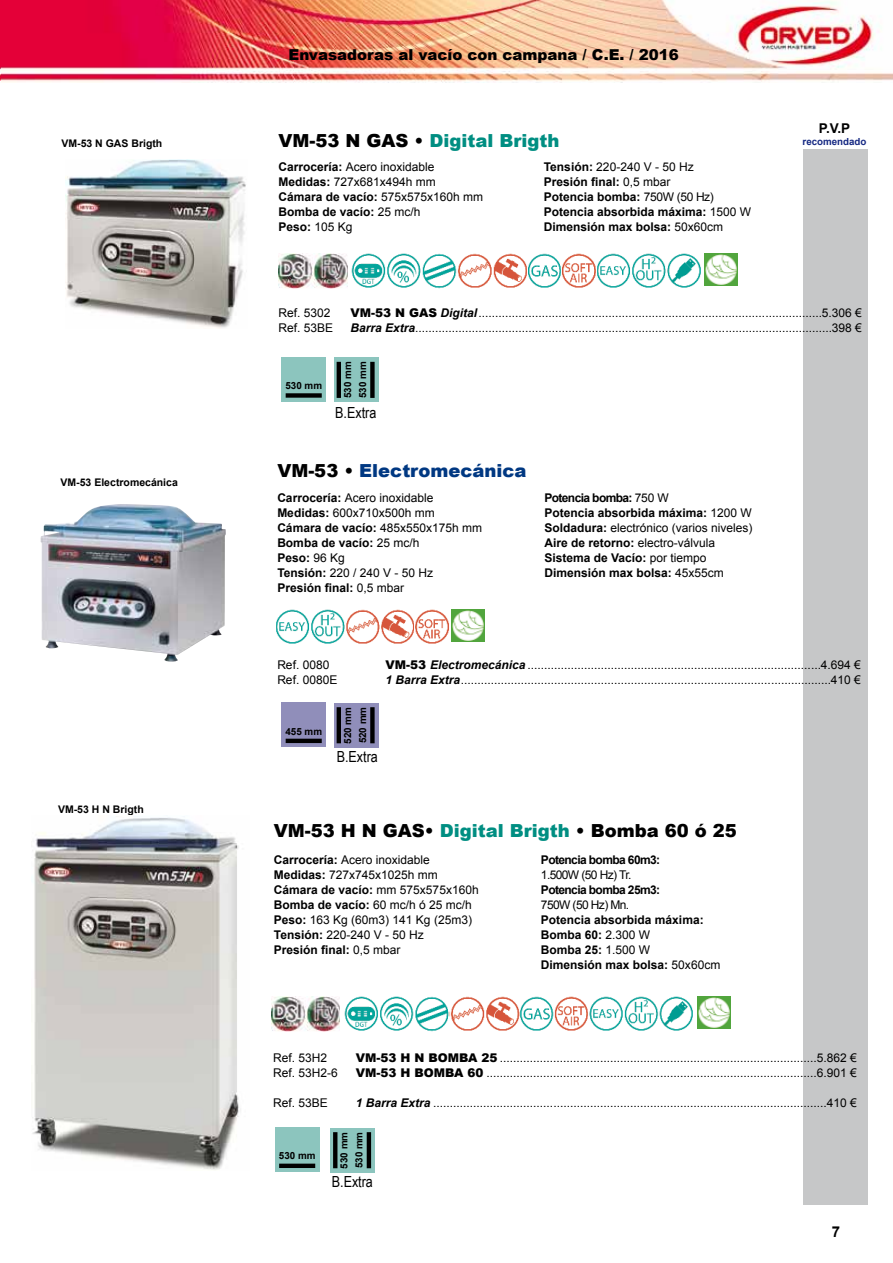
<style>
.page{position:relative;width:893px;height:1263px;background:#fff}
.page>*{position:absolute;margin:0;border:0;box-sizing:border-box;transform-origin:0 0}
.t1{font:900 18px "Arial";color:#000}
.t2{font:900 18px "Arial";color:#008e82}
.t3{font:900 18px "Arial";color:#003882}
.t4{font:15.3px "Arial Narrow";color:#000}
.t5{font:900 15px "Arial";color:#000}
.t6{font:700 15px "Arial";color:#000}
.t7{font:700 13.5px "Arial";color:#000}
.t8{font:12px/15px "Arial";color:#000}
.t9{font:700 12px/15px "Arial";color:#000}
.t10{font:700 12px "Arial";letter-spacing:-.05em;color:#000}
.t11{font:12px "Arial";letter-spacing:-.05em;color:#000}
.t12{font:700 10.5px "Arial";color:#000}
.t13{font:700 9.9px/15px "Arial";color:#000}
.t14{font:700 9.75px "Arial";color:#162983}
.s1{color:#000}
.s2{font-weight:700}
.s3{font-weight:400}
.s4{font-weight:900}
.s5{font-weight:700;font-style:italic}
.s6{color:#008e82}
</style>
<div class="page">
<div style="left:803px;top:149px;width:65px;height:1055px;background:#c6c7c8"></div>
<img style="left:0;top:0;width:893px;height:83px">
<img style="left:32px;top:817px;width:209px;height:353px">
<div style="left:275px;top:1127px;width:45px;height:45px;background:#8cc5be"></div>
<div style="left:279px;top:1163px;width:36px;height:5px;background:#000"></div>
<div style="left:330px;top:1128px;width:45px;height:44px;background:#8cc5be"></div>
<svg style="left:333px;top:1132px;width:4px;height:36px"></svg>
<hr style="left:367px;top:1132px;width:4px;height:36px;background:#000">
<img style="left:65px;top:160px;width:181px;height:168px">
<img style="left:40px;top:504px;width:186px;height:158px">
<img style="left:352px;top:253px;width:209px;height:36px">
<img style="left:597px;top:253px;width:104px;height:35px">
<img style="left:457px;top:253px;width:70px;height:36px">
<img style="left:562px;top:253px;width:33px;height:35px">
<img style="left:278px;top:253px;width:69px;height:35px">
<img style="left:705px;top:253px;width:32px;height:33px">
<img style="left:346px;top:609px;width:68px;height:35px">
<img style="left:415px;top:609px;width:34px;height:35px">
<img style="left:276px;top:609px;width:69px;height:35px">
<img style="left:452px;top:609px;width:33px;height:33px">
<img style="left:344px;top:996px;width:210px;height:36px">
<img style="left:590px;top:996px;width:103px;height:35px">
<img style="left:450px;top:996px;width:69px;height:36px">
<img style="left:554px;top:996px;width:33px;height:35px">
<img style="left:271px;top:996px;width:69px;height:35px">
<img style="left:697px;top:996px;width:33px;height:33px">
<div style="left:282px;top:357px;width:44px;height:44px;background:#8cc5be"></div>
<div style="left:286px;top:393px;width:36px;height:5px;background:#000"></div>
<div style="left:334px;top:357px;width:44px;height:45px;background:#8cc5be"></div>
<hr style="left:337px;top:362px;width:4px;height:36px;background:#000">
<div style="left:370px;top:362px;width:5px;height:36px;background:#000"></div>
<div style="left:282px;top:702px;width:44px;height:45px;background:#908eba"></div>
<hr style="left:286px;top:739px;width:36px;height:4px;background:#000">
<div style="left:334px;top:703px;width:44px;height:44px;background:#908eba"></div>
<hr style="left:337px;top:707px;width:4px;height:36px;background:#000">
<div style="left:370px;top:707px;width:5px;height:36px;background:#000"></div>
<p class="t12" style="left:61px;top:137px;width:102px">VM-53 N GAS Brigth</p>
<p class="t12" style="left:61px;top:475px;width:119px">VM-53 Electromecánica</p>
<p class="t12" style="left:58px;top:802px;width:87px">VM-53 H N Brigth</p>
<p class="t5" style="left:288px;top:44px;width:392px">Envasadoras al vacío con campana / C.E. / 2016</p>
<h1 class="t2" style="left:278px;top:127px;width:282px"><span class="s1">VM-53 N GAS •</span> Digital Brigth</h1>
<p class="t8" style="left:278px;top:159px;width:206px"><span class="s2">Carrocería:</span> Acero inoxidable<br><span class="s2">Medidas:</span> 727x681x494h mm<br><span class="s2">Cámara de vacío:</span> 575x575x160h mm<br><span class="s2">Bomba de vacío:</span> 25 mc/h<br><span class="s2">Peso:</span> 105 Kg</p>
<p class="t9" style="left:544px;top:159px;width:209px">Tensión: <span class="s3">220-240 V - 50 Hz<br></span>Presión final: <span class="s3">0,5 mbar<br></span>Potencia bomba: <span class="s3">750W (50 Hz)<br></span>Potencia absorbida máxima: <span class="s3">1500 W<br></span>Dimensión max bolsa: <span class="s3">50x60cm</span></p>
<p class="t7" style="left:819px;top:119px;width:33px">P.V.P</p>
<p class="t14" style="left:803px;top:135px;width:65px">recomendado</p>
<p class="t8" style="left:278px;top:305px;width:54px">Ref. 5302</p>
<p class="t8" style="left:350px;top:305px;width:513px"><span class="s4">VM-53 N GAS</span> <span class="s5">Digital</span>.......................................................................................................5.306 €</p>
<p class="t8" style="left:278px;top:320px;width:56px">Ref. 53BE</p>
<p class="t8" style="left:350px;top:320px;width:513px"><span class="s5">Barra Extra</span>.............................................................................................................................398 €</p>
<p class="t13" style="left:285px;top:378px;width:38px">530 mm</p>
<p class="t13" style="left:340px;top:398px;width:38px;rotate:-90deg">530 mm<br>530 mm</p>
<p class="t4" style="left:335px;top:401px;width:43px">B.Extra</p>
<h1 class="t3" style="left:277px;top:457px;width:251px"><span class="s1">VM-53 •</span> Electromecánica</h1>
<p class="t8" style="left:277px;top:490px;width:206px"><span class="s2">Carrocería:</span> Acero inoxidable<br><span class="s2">Medidas:</span> 600x710x500h mm<br><span class="s2">Cámara de vacío:</span> 485x550x175h mm<br><span class="s2">Bomba de vacío:</span> 25 mc/h<br><span class="s2">Peso:</span> 96 Kg<br><span class="s2">Tensión:</span> 220 / 240 V - 50 Hz<br><span class="s2">Presión final:</span> 0,5 mbar</p>
<p class="t9" style="left:544px;top:491px;width:210px">Potencia bomba: <span class="s3">750 W<br></span>Potencia absorbida máxima: <span class="s3">1200 W<br></span>Soldadura: <span class="s3">electrónico (varios niveles)<br></span>Aire de retorno: <span class="s3">electro-válvula<br></span>Sistema de Vacío: <span class="s3">por tiempo<br></span>Dimensión max bolsa: <span class="s3">45x55cm</span></p>
<p class="t8" style="left:277px;top:657px;width:54px">Ref. 0080</p>
<p class="t8" style="left:385px;top:657px;width:477px"><span class="s4">VM-53</span> <span class="s5">Electromecánica</span> ........................................................................................4.694 €</p>
<p class="t8" style="left:277px;top:672px;width:62px">Ref. 0080E</p>
<p class="t8" style="left:385px;top:672px;width:477px"><span class="s5">1 Barra Extra</span>...............................................................................................................410 €</p>
<p class="t13" style="left:285px;top:724px;width:38px">455 mm</p>
<p class="t13" style="left:340px;top:744px;width:38px;rotate:-90deg">520 mm<br>520 mm</p>
<p class="t4" style="left:337px;top:745px;width:43px">B.Extra</p>
<h1 class="t1" style="left:274px;top:817px;width:464px">VM-53 H N GAS• <span class="s6">Digital Brigth</span> • Bomba 60 ó 25</h1>
<p class="t8" style="left:274px;top:852px;width:206px"><span class="s2">Carrocería:</span> Acero inoxidable<br><span class="s2">Medidas:</span> 727x745x1025h mm<br><span class="s2">Cámara de vacío:</span> mm 575x575x160h<br><span class="s2">Bomba de vacío:</span> 60 mc/h ó 25 mc/h<br><span class="s2">Peso:</span> 163 Kg (60m3) 141 Kg (25m3)<br><span class="s2">Tensión:</span> 220-240 V - 50 Hz<br><span class="s2">Presión final:</span> 0,5 mbar</p>
<p class="t10" style="left:541px;top:852px;width:121px">Potencia bomba 60m3:</p>
<p class="t11" style="left:541px;top:867px;width:92px">1.500W (50 Hz) Tr.</p>
<p class="t10" style="left:541px;top:882px;width:121px">Potencia bomba 25m3:</p>
<p class="t11" style="left:541px;top:897px;width:90px">750W (50 Hz) Mn.</p>
<p class="t9" style="left:541px;top:913px;width:181px">Potencia absorbida máxima:<br>Bomba 60: <span class="s3">2.300 W<br></span>Bomba 25: <span class="s3">1.500 W<br></span>Dimensión max bolsa: <span class="s3">50x60cm</span></p>
<p class="t8" style="left:273px;top:1050px;width:56px">Ref. 53H2</p>
<p class="t8" style="left:356px;top:1050px;width:503px"><span class="s4">VM-53 H N BOMBA 25</span> ...............................................................................................5.862 €</p>
<p class="t8" style="left:273px;top:1065px;width:66px">Ref. 53H2-6</p>
<p class="t8" style="left:356px;top:1065px;width:502px"><span class="s4">VM-53 H BOMBA 60</span> ...................................................................................................6.901 €</p>
<p class="t8" style="left:273px;top:1095px;width:56px">Ref. 53BE</p>
<p class="t8" style="left:356px;top:1095px;width:502px"><span class="s5">1 Barra Extra</span> ......................................................................................................................410 €</p>
<p class="t13" style="left:279px;top:1149px;width:38px">530 mm</p>
<p class="t13" style="left:337px;top:1168px;width:38px;rotate:-90deg">530 mm<br>530 mm</p>
<p class="t4" style="left:332px;top:1171px;width:43px">B.Extra</p>
<p class="t6" style="left:832px;top:1222px;width:10px">7</p>
</div>
